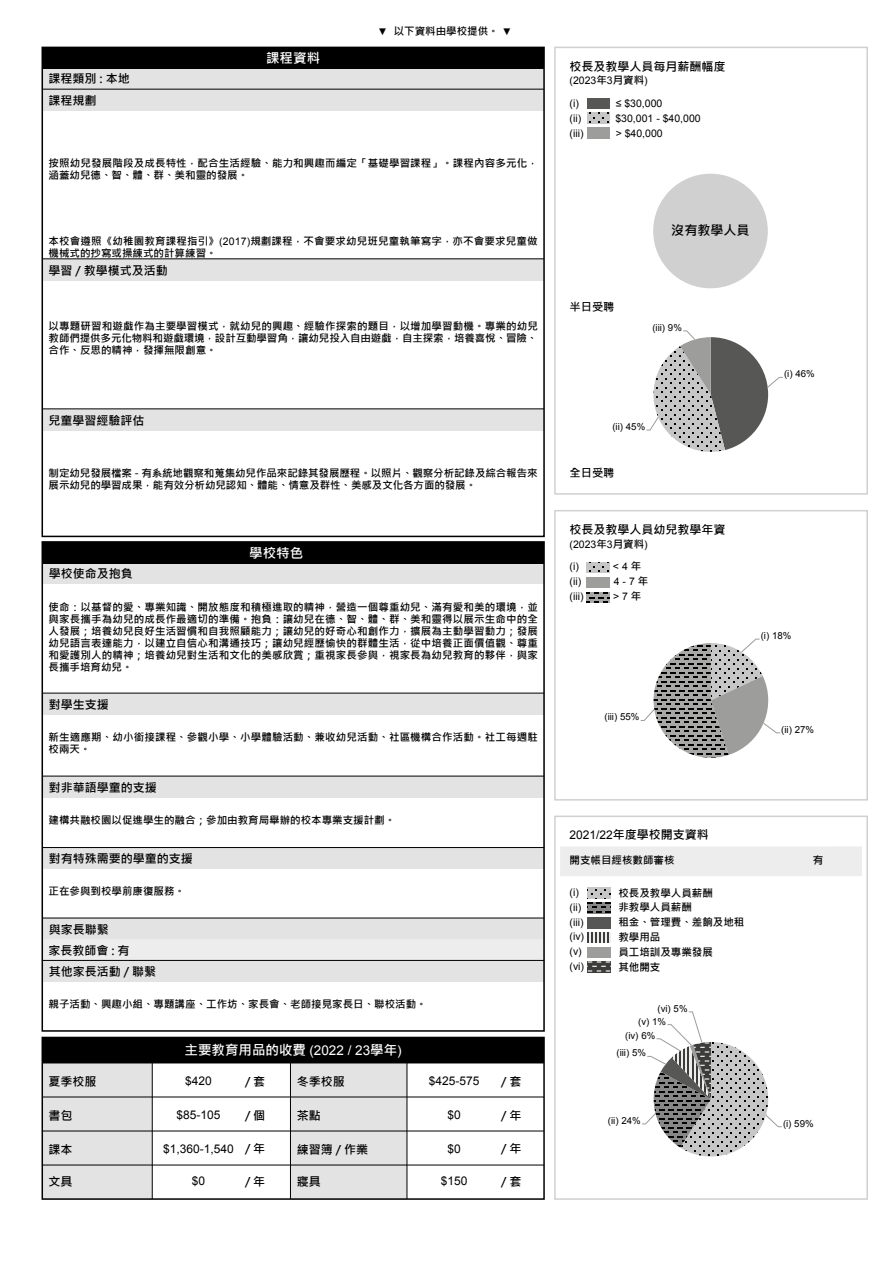
<style>
.page{position:relative;width:893px;height:1263px;background:#fff}
.page>*{position:absolute;margin:0;border:0;box-sizing:border-box;transform-origin:0 0}
.t1{font:700 13.5px "Microsoft Jheng Hei";color:#fff}
.t2{font:700 13.05px "Microsoft Jheng Hei";color:#000}
.t3{font:700 12px/20.9px "Microsoft Jheng Hei";color:#000}
.t4{font:12px "Arial";color:#000}
.t5{font:700 11.25px "Microsoft Jheng Hei";color:#000}
.t6{font:700 10.5px/12px "Microsoft Jheng Hei";color:#000}
.t7{font:10.5px "Arial";color:#000}
.t8{font:9.6px "Arial";color:#000}
.s1{font-family:"Arial";font-weight:400;font-size:9.75px}
.s2{font-family:"Arial";font-weight:400}
.s3{font-family:"Microsoft Jheng Hei";font-weight:700}
</style>
<div class="page">
<div style="left:560px;top:846px;width:302px;height:30px;background:#ededed"></div>
<img style="left:588px;top:917px;width:22px;height:11px">
<svg style="left:588px;top:962px;width:22px;height:10px"></svg>
<svg style="left:588px;top:932px;width:22px;height:11px"></svg>
<svg style="left:588px;top:902px;width:22px;height:11px"></svg>
<svg style="left:588px;top:888px;width:22px;height:10px"></svg>
<div style="left:554px;top:815px;width:314px;height:385px;border:2px solid #d0d0d0"></div>
<div style="left:554px;top:510px;width:314px;height:290px;border:2px solid #d0d0d0"></div>
<svg style="left:586px;top:592px;width:23px;height:11px"></svg>
<svg style="left:586px;top:562px;width:23px;height:11px"></svg>
<div style="left:554px;top:47px;width:314px;height:448px;border:2px solid #d0d0d0"></div>
<img style="left:587px;top:98px;width:23px;height:11px">
<svg style="left:587px;top:113px;width:23px;height:11px"></svg>
<div style="left:653px;top:174px;width:115px;height:114px;background:#d0d0d0;border-radius:50%"></div>
<svg style="left:646px;top:330px;width:137px;height:122px"></svg>
<svg style="left:640px;top:638px;width:140px;height:120px"></svg>
<svg style="left:642px;top:1011px;width:140px;height:145px"></svg>
<div style="left:290px;top:1063px;width:117px;height:136px;background:#e3e3e3"></div>
<div style="left:42px;top:1063px;width:110px;height:136px;background:#e3e3e3"></div>
<div style="left:42px;top:1037px;width:503px;height:163px;border:2px solid #000"></div>
<hr style="left:42px;top:1096px;width:502px;height:1px;background:#000">
<hr style="left:42px;top:1165px;width:502px;height:1px;background:#000">
<hr style="left:42px;top:1130px;width:502px;height:1px;background:#000">
<div style="left:42px;top:1037px;width:502px;height:26px;background:#000"></div>
<hr style="left:152px;top:1063px;width:1px;height:136px;background:#000">
<hr style="left:290px;top:1063px;width:1px;height:136px;background:#000">
<hr style="left:407px;top:1063px;width:1px;height:136px;background:#000">
<div style="left:42px;top:693px;width:502px;height:22px;background:#e3e3e3"></div>
<hr style="left:42px;top:693px;width:502px;height:1px;background:#000">
<div style="left:42px;top:918px;width:502px;height:21px;background:#e3e3e3"></div>
<div style="left:42px;top:939px;width:502px;height:21px;background:#ededed"></div>
<hr style="left:42px;top:918px;width:502px;height:1px;background:#000">
<div style="left:42px;top:562px;width:502px;height:22px;background:#e3e3e3"></div>
<div style="left:42px;top:542px;width:502px;height:21px;background:#000"></div>
<div style="left:42px;top:960px;width:502px;height:22px;background:#e3e3e3"></div>
<hr style="left:42px;top:960px;width:502px;height:1px;background:#000">
<div style="left:42px;top:776px;width:502px;height:21px;background:#e3e3e3"></div>
<hr style="left:42px;top:776px;width:502px;height:1px;background:#000">
<div style="left:42px;top:848px;width:502px;height:21px;background:#e3e3e3"></div>
<hr style="left:42px;top:847px;width:502px;height:1px;background:#000">
<div style="left:42px;top:541px;width:503px;height:491px;border:2px solid #000"></div>
<div style="left:42px;top:259px;width:502px;height:21px;background:#e3e3e3"></div>
<hr style="left:42px;top:258px;width:502px;height:1px;background:#000">
<div style="left:42px;top:409px;width:502px;height:22px;background:#e3e3e3"></div>
<hr style="left:42px;top:408px;width:502px;height:1px;background:#000">
<div style="left:42px;top:89px;width:502px;height:21px;background:#e3e3e3"></div>
<div style="left:42px;top:68px;width:502px;height:21px;background:#e3e3e3"></div>
<hr style="left:42px;top:89px;width:502px;height:1px;background:#000">
<div style="left:42px;top:47px;width:502px;height:22px;background:#000"></div>
<div style="left:42px;top:47px;width:503px;height:490px;border:2px solid #000"></div>
<p class="t3" style="left:49px;top:68px;width:83px">課程類別 : 本地</p>
<p class="t3" style="left:49px;top:90px;width:49px">課程規劃</p>
<p class="t1" style="left:266px;top:50px;width:55px">課程資料</p>
<p class="t6" style="left:378px;top:25px;width:135px"><span class="s1">▼</span> 以下資料由學校提供。 <span class="s1">▼</span></p>
<p class="t6" style="left:49px;top:157px;width:491px">按照幼兒發展階段及成長特性，配合生活經驗、能力和興趣而編定「基礎學習課程」。課程內容多元化，涵蓋幼兒德、智、體、群、美和靈的發展。</p>
<p class="t6" style="left:49px;top:235px;width:490px">本校會遵照《幼稚園教育課程指引》<span class="s2">(2017)</span>規劃課程，不會要求幼兒班兒童執筆寫字，亦不會要求兒童做機械式的抄寫或操練式的計算練習。</p>
<p class="t3" style="left:49px;top:260px;width:121px">學習 / 教學模式及活動</p>
<p class="t6" style="left:49px;top:320px;width:491px;text-align:justify">以專題研習和遊戲作為主要學習模式，就幼兒的興趣、經驗作探索的題目，以增加學習動機。專業的幼兒教師們提供多元化物料和遊戲環境，設計互動學習角，讓幼兒投入自由遊戲，自主探索，培養喜悅、冒險、合作、反思的精神，發揮無限創意。</p>
<p class="t3" style="left:49px;top:410px;width:97px">兒童學習經驗評估</p>
<p class="t6" style="left:49px;top:467px;width:490px">制定幼兒發展檔案 - 有系統地觀察和蒐集幼兒作品來記錄其發展歷程。以照片、觀察分析記錄及綜合報告來展示幼兒的學習成果，能有效分析幼兒認知、體能、情意及群性、美感及文化各方面的發展。</p>
<p class="t3" style="left:49px;top:563px;width:85px">學校使命及抱負</p>
<p class="t1" style="left:249px;top:545px;width:55px">學校特色</p>
<p class="t6" style="left:49px;top:601px;width:491px;text-align:justify">使命：以基督的愛、專業知識、開放態度和積極進取的精神，營造一個尊重幼兒、滿有愛和美的環境，並與家長攜手為幼兒的成長作最適切的準備。抱負：讓幼兒在德、智、體、群、美和靈得以展示生命中的全人發展；培養幼兒良好生活習慣和自我照顧能力；讓幼兒的好奇心和創作力，擴展為主動學習動力；發展幼兒語言表達能力，以建立自信心和溝通技巧；讓幼兒經歷愉快的群體生活，從中培養正面價值觀、尊重和愛護別人的精神；培養幼兒對生活和文化的美感欣賞；重視家長參與，視家長為幼兒教育的夥伴，與家長攜手培育幼兒。</p>
<p class="t3" style="left:49px;top:694px;width:61px">對學生支援</p>
<p class="t6" style="left:49px;top:731px;width:491px">新生適應期、幼小銜接課程、參觀小學、小學體驗活動、兼收幼兒活動、社區機構合作活動。社工每週駐校兩天。</p>
<p class="t3" style="left:49px;top:777px;width:109px">對非華語學童的支援</p>
<p class="t6" style="left:49px;top:814px;width:348px">建構共融校園以促進學生的融合；參加由教育局舉辦的校本專業支援計劃。</p>
<p class="t3" style="left:49px;top:848px;width:145px">對有特殊需要的學童的支援</p>
<p class="t6" style="left:49px;top:885px;width:138px">正在參與到校學前康復服務。</p>
<p class="t3" style="left:48px;top:919px;width:83px">與家長聯繫<br>家長教師會 : 有</p>
<p class="t3" style="left:49px;top:961px;width:109px">其他家長活動 / 聯繫</p>
<p class="t6" style="left:49px;top:998px;width:379px">親子活動、興趣小組、專題講座、工作坊、家長會、老師接見家長日、聯校活動。</p>
<p class="t1" style="left:185px;top:1041px;width:219px">主要教育用品的收費 <span class="s2">(2022 / 23</span>學年<span class="s2">)</span></p>
<p class="t3" style="left:245px;top:1071px;width:22px">/ 套</p>
<p class="t3" style="left:245px;top:1105px;width:22px">/ 個</p>
<p class="t3" style="left:245px;top:1138px;width:22px">/ 年</p>
<p class="t3" style="left:501px;top:1138px;width:22px">/ 年</p>
<p class="t3" style="left:49px;top:1071px;width:49px">夏季校服</p>
<p class="t3" style="left:297px;top:1071px;width:49px">冬季校服</p>
<p class="t3" style="left:49px;top:1105px;width:25px">書包</p>
<p class="t3" style="left:297px;top:1105px;width:25px">茶點</p>
<p class="t3" style="left:49px;top:1139px;width:25px">課本</p>
<p class="t3" style="left:297px;top:1139px;width:73px">練習簿 / 作業</p>
<p class="t3" style="left:49px;top:1171px;width:25px">文具</p>
<p class="t3" style="left:297px;top:1171px;width:25px">寢具</p>
<p class="t3" style="left:501px;top:1071px;width:22px">/ 套</p>
<p class="t4" style="left:185px;top:1073px;width:28px">$420</p>
<p class="t4" style="left:177px;top:1107px;width:46px">$85-105</p>
<p class="t4" style="left:163px;top:1141px;width:72px">$1,360-1,540</p>
<p class="t4" style="left:429px;top:1073px;width:52px">$425-575</p>
<p class="t4" style="left:447px;top:1107px;width:15px">$0</p>
<p class="t4" style="left:447px;top:1141px;width:15px">$0</p>
<p class="t3" style="left:501px;top:1105px;width:22px">/ 年</p>
<p class="t3" style="left:245px;top:1171px;width:22px">/ 年</p>
<p class="t3" style="left:501px;top:1171px;width:22px">/ 套</p>
<p class="t4" style="left:192px;top:1173px;width:15px">$0</p>
<p class="t4" style="left:441px;top:1173px;width:28px">$150</p>
<p class="t3" style="left:570px;top:56px;width:157px">校長及教學人員每月薪酬幅度</p>
<p class="t7" style="left:570px;top:74px;width:80px">(2023<span class="s3">年</span>3<span class="s3">月資料</span>)</p>
<p class="t7" style="left:570px;top:97px;width:11px">(i)</p>
<p class="t7" style="left:616px;top:97px;width:48px">≤ $30,000</p>
<p class="t7" style="left:570px;top:127px;width:15px">(iii)</p>
<p class="t7" style="left:616px;top:127px;width:48px">&gt; $40,000</p>
<p class="t7" style="left:570px;top:112px;width:13px">(ii)</p>
<p class="t7" style="left:615px;top:112px;width:87px">$30,001 - $40,000</p>
<p class="t2" style="left:671px;top:222px;width:80px">沒有教學人員</p>
<p class="t5" style="left:570px;top:300px;width:46px">半日受聘</p>
<p class="t8" style="left:652px;top:321px;width:31px">(iii) 9%</p>
<p class="t8" style="left:612px;top:420px;width:34px">(ii) 45%</p>
<p class="t5" style="left:570px;top:465px;width:46px">全日受聘</p>
<p class="t3" style="left:570px;top:519px;width:157px">校長及教學人員幼兒教學年資</p>
<p class="t7" style="left:570px;top:537px;width:80px">(2023<span class="s3">年</span>3<span class="s3">月資料</span>)</p>
<p class="t7" style="left:570px;top:575px;width:13px">(ii)</p>
<p class="t7" style="left:614px;top:575px;width:36px">4 - 7 <span class="s3">年</span></p>
<p class="t7" style="left:570px;top:590px;width:15px">(iii)</p>
<p class="t7" style="left:613px;top:590px;width:30px">&gt; 7 <span class="s3">年</span></p>
<p class="t7" style="left:570px;top:560px;width:11px">(i)</p>
<p class="t7" style="left:613px;top:560px;width:30px">&lt; 4 <span class="s3">年</span></p>
<p class="t8" style="left:784px;top:368px;width:32px">(i) 46%</p>
<p class="t8" style="left:761px;top:629px;width:32px">(i) 18%</p>
<p class="t8" style="left:604px;top:711px;width:36px">(iii) 55%</p>
<p class="t8" style="left:781px;top:723px;width:34px">(ii) 27%</p>
<p class="t3" style="left:570px;top:824px;width:141px"><span class="s2">2021/22</span>年度學校開支資料</p>
<p class="t6" style="left:570px;top:854px;width:106px">開支帳目經核數師審核</p>
<p class="t7" style="left:570px;top:885px;width:11px">(i)</p>
<p class="t6" style="left:618px;top:887px;width:96px">校長及教學人員薪酬</p>
<p class="t7" style="left:570px;top:900px;width:13px">(ii)</p>
<p class="t6" style="left:618px;top:902px;width:75px">非教學人員薪酬</p>
<p class="t7" style="left:570px;top:915px;width:15px">(iii)</p>
<p class="t6" style="left:618px;top:916px;width:127px">租金、管理費、差餉及地租</p>
<p class="t7" style="left:570px;top:944px;width:14px">(v)</p>
<p class="t6" style="left:618px;top:946px;width:96px">員工培訓及專業發展</p>
<p class="t7" style="left:570px;top:959px;width:16px">(vi)</p>
<p class="t6" style="left:618px;top:961px;width:43px">其他開支</p>
<p class="t7" style="left:570px;top:930px;width:16px">(iv)</p>
<p class="t6" style="left:618px;top:931px;width:43px">教學用品</p>
<p class="t8" style="left:657px;top:1002px;width:32px">(vi) 5%</p>
<p class="t8" style="left:638px;top:1015px;width:29px">(v) 1%</p>
<p class="t8" style="left:625px;top:1029px;width:32px">(iv) 6%</p>
<p class="t8" style="left:616px;top:1047px;width:31px">(iii) 5%</p>
<p class="t6" style="left:813px;top:854px;width:12px">有</p>
<p class="t8" style="left:608px;top:1114px;width:34px">(ii) 24%</p>
<p class="t8" style="left:783px;top:1117px;width:32px">(i) 59%</p>
</div>
